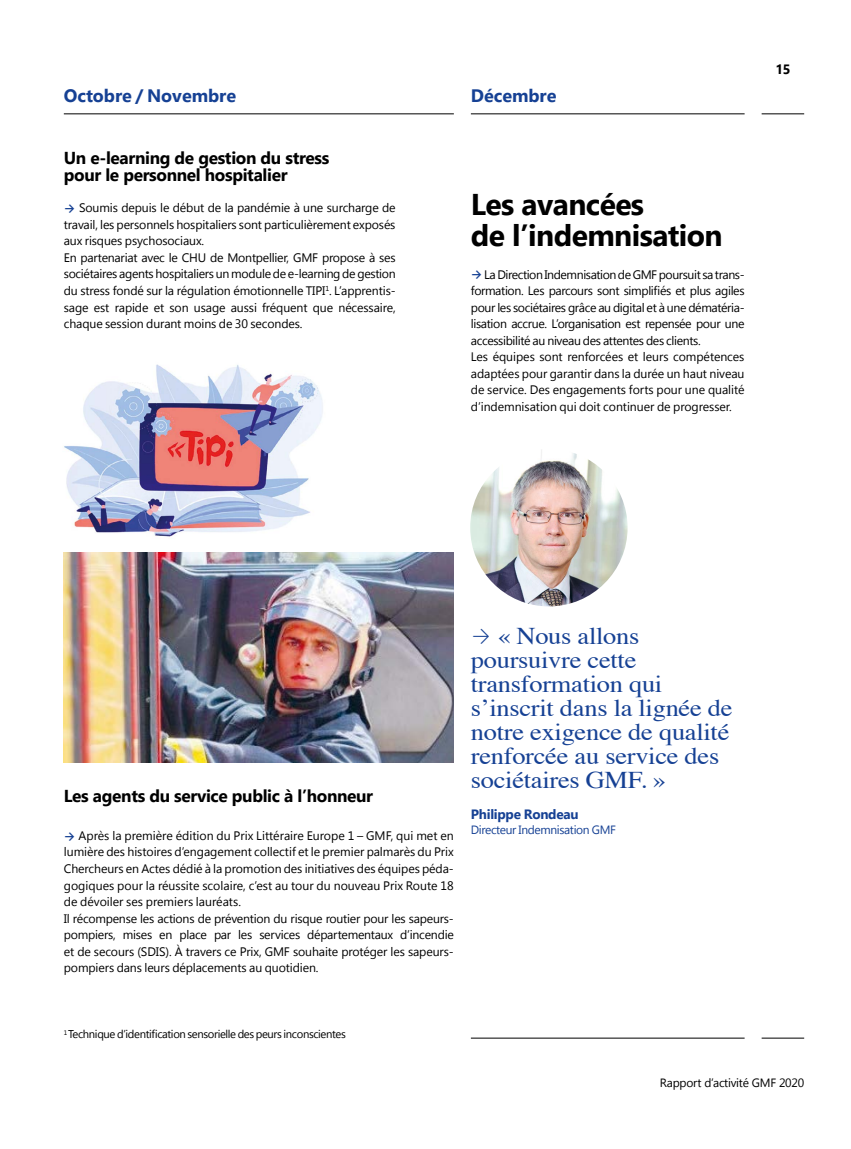
<style>
.page{position:relative;width:851px;height:1149px;background:#fff}
.page>*{position:absolute;margin:0;border:0;box-sizing:border-box;transform-origin:0 0}
.custom{font:700 30px/30px "Segoe UI";letter-spacing:-.02em;color:#000}
.t1{font:24px/24px "Times";letter-spacing:-.01em;color:#164194;scale:1.1 1}
.t2{font:700 18px "Segoe UI";letter-spacing:-.005em;color:#164194}
.t3{font:700 17.25px/17.2px "Segoe UI";letter-spacing:-.02em;color:#000}
.custom-2{font:700 13.5px "Segoe UI";letter-spacing:-.02em;color:#164194}
.t4{font:700 13.5px "Segoe UI";color:#000}
.custom-3{font:12.3px/16.5px "Segoe UI";letter-spacing:-.01em;color:#000;text-align:justify}
.custom-4{font:12.3px "Segoe UI";letter-spacing:-.03em;color:#000}
.custom-5{font:12.3px "Segoe UI";letter-spacing:-.035em;color:#000}
.custom-6{font:12px "Segoe UI";letter-spacing:-.03em;color:#164194}
.t5{font:12px "Segoe UI";letter-spacing:-.02em;color:#000}
.t6{font:11.25px "Segoe UI";letter-spacing:-.035em;color:#000}
.sup{font:7.2px "Segoe UI";color:#000}
.s1{font-family:"Flesh Plain";font-size:12px;color:#164194}
.s2{font-family:"Flesh Plain";font-size:21px}
</style>
<div class="page">
<hr style="left:761px;top:1037px;width:43px;height:1px;background:#000">
<hr style="left:761px;top:113px;width:43px;height:1px;background:#000">
<hr style="left:64px;top:113px;width:390px;height:1px;background:#000">
<hr style="left:471px;top:113px;width:273px;height:1px;background:#000">
<hr style="left:471px;top:1037px;width:273px;height:1px;background:#000">
<img style="left:64px;top:552px;width:390px;height:210px">
<img style="left:64px;top:364px;width:259px;height:173px">
<img style="left:470px;top:449px;width:157px;height:157px;border-radius:79px">
<h4 class="t2" style="left:64px;top:82px;width:174px">Octobre / Novembre</h4>
<h4 class="t2" style="left:471px;top:82px;width:87px">Décembre</h4>
<h4 class="t3" style="left:64px;top:148px;width:267px">Un e-learning de gestion du stress pour le personnel hospitalier</h4>
<p class="custom-3" style="left:64px;top:199px;width:333px"><span class="s1">→</span> Soumis depuis le début de la pandémie à une surcharge de travail, les personnels hospitaliers sont particulièrement exposés aux risques psychosociaux.</p>
<p class="custom-3" style="left:64px;top:249px;width:333px">En partenariat avec le CHU de Montpellier, GMF propose à ses sociétaires agents hospitaliers un module de e-learning de gestion du stress fondé sur la régulation émotionnelle TIPI . L’apprentis-</p>
<p class="sup" style="left:325px;top:283px;width:5px">1</p>
<p class="custom-3" style="left:64px;top:298px;width:333px">sage est rapide et son usage aussi fréquent que nécessaire,</p>
<p class="custom-3" style="left:64px;top:315px;width:240px">chaque session durant moins de 30 secondes.</p>
<p class="custom" style="left:471px;top:188px;width:253px">Les avancées<br>de l’indemnisation</p>
<p class="custom-5" style="left:471px;top:265px;width:275px"><span class="s1">→</span> La Direction Indemnisation de GMF poursuit sa trans-</p>
<p class="custom-4" style="left:471px;top:282px;width:275px">formation. Les parcours sont simplifiés et plus agiles</p>
<p class="custom-4" style="left:471px;top:298px;width:275px">pour les sociétaires grâce au digital et à une dématéria-</p>
<p class="custom-4" style="left:471px;top:315px;width:275px">lisation accrue. L’organisation est repensée pour une</p>
<p class="custom-4" style="left:471px;top:331px;width:231px">accessibilité au niveau des attentes des clients.</p>
<p class="custom-3" style="left:471px;top:348px;width:275px">Les équipes sont renforcées et leurs compétences adaptées pour garantir dans la durée un haut niveau de service. Des engagements forts pour une qualité d’indemnisation qui doit continuer de progresser.</p>
<p class="t4" style="left:775px;top:59px;width:17px">15</p>
<h4 class="t3" style="left:64px;top:786px;width:311px">Les agents du service public à l’honneur</h4>
<p class="custom-3" style="left:64px;top:826px;width:391px"><span class="s1">→</span> Après la première édition du Prix Littéraire Europe 1 – GMF, qui met en lumière des histoires d’engagement collectif et le premier palmarès du Prix Chercheurs en Actes dédié à la promotion des initiatives des équipes péda-</p>
<p class="custom-3" style="left:64px;top:876px;width:391px">gogiques pour la réussite scolaire, c’est au tour du nouveau Prix Route 18</p>
<p class="custom-3" style="left:64px;top:892px;width:179px">de dévoiler ses premiers lauréats.</p>
<p class="custom-3" style="left:64px;top:909px;width:391px">Il récompense les actions de prévention du risque routier pour les sapeurs&shy;pompiers, mises en place par les services départementaux d’incendie et de secours (SDIS). À travers ce Prix, GMF souhaite protéger les sapeurs&shy;pompiers dans leurs déplacements au quotidien.</p>
<p class="t1" style="left:471px;top:621px;width:239px"><span class="s2">→</span> « Nous allons poursuivre cette transformation qui s’inscrit dans la lignée de notre exigence de qualité renforcée au service des sociétaires GMF. »</p>
<p class="custom-2" style="left:471px;top:803px;width:109px">Philippe Rondeau</p>
<p class="custom-6" style="left:471px;top:821px;width:147px">Directeur Indemnisation GMF</p>
<p class="t6" style="left:64px;top:1026px;width:283px"><sup>1</sup> Technique d’identification sensorielle des peurs inconscientes</p>
<p class="t5" style="left:660px;top:1074px;width:146px">Rapport d’activité GMF 2020</p>
</div>
